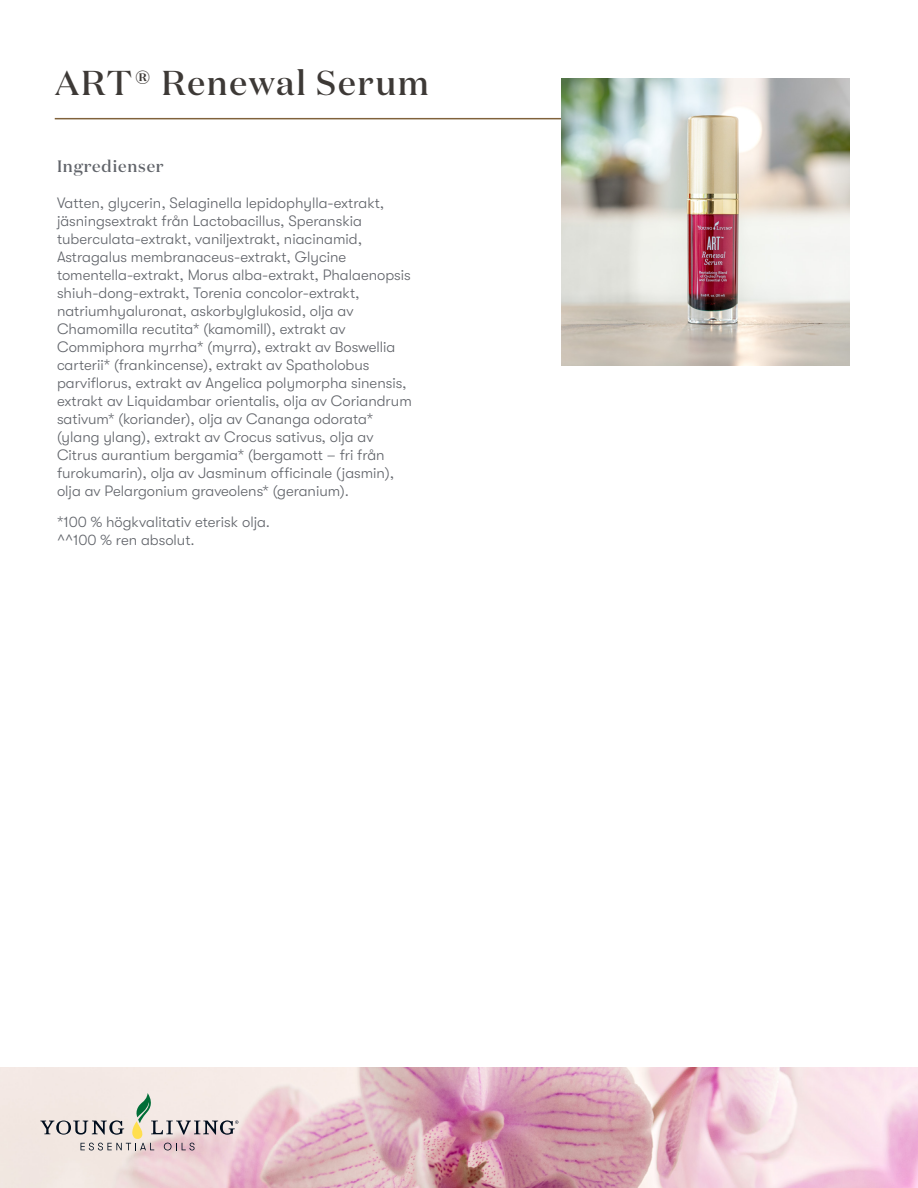
<style>
.page{position:relative;width:918px;height:1188px;background:#fff}
.page>*{position:absolute;margin:0;border:0;box-sizing:border-box;transform-origin:0 0}
.t1{font:500 34.5px "Domaine Display";letter-spacing:.05em;color:#3d3936}
.t2{font:500 16.5px "Domaine Display";letter-spacing:.05em;color:#61646a}
.t3{font:300 15px/18px "GT Walsheim Pro";color:#61646a}
</style>
<div class="page">
<img style="left:0;top:1067px;width:918px;height:121px">
<svg style="left:40px;top:1093px;width:198px;height:57px;background:#dbd1cd"></svg>
<hr style="left:55px;top:118px;width:544px;height:1px;background:#80623b">
<img style="left:562px;top:78px;width:287px;height:288px">
<h1 class="t1" style="left:55px;top:61px;width:376px">ART® Renewal Serum</h1>
<p class="t2" style="left:57px;top:155px;width:108px">Ingredienser</p>
<p class="t3" style="left:57px;top:194px;width:356px">Vatten, glycerin, Selaginella lepidophylla-extrakt, jäsningsextrakt från Lactobacillus, Speranskia tuberculata-extrakt, vaniljextrakt, niacinamid, Astragalus membranaceus-extrakt, Glycine tomentella-extrakt, Morus alba-extrakt, Phalaenopsis shiuh-dong-extrakt, Torenia concolor-extrakt, natriumhyaluronat, askorbylglukosid, olja av Chamomilla recutita* (kamomill), extrakt av Commiphora myrrha* (myrra), extrakt av Boswellia carterii* (frankincense), extrakt av Spatholobus parviflorus, extrakt av Angelica polymorpha sinensis, extrakt av Liquidambar orientalis, olja av Coriandrum sativum* (koriander), olja av Cananga odorata* (ylang ylang), extrakt av Crocus sativus, olja av Citrus aurantium bergamia* (bergamott – fri från furokumarin), olja av Jasminum officinale (jasmin), olja av Pelargonium graveolens* (geranium).</p>
<p class="t3" style="left:57px;top:513px;width:215px">*100 % högkvalitativ eterisk olja. ^^100 % ren absolut.</p>
</div>
